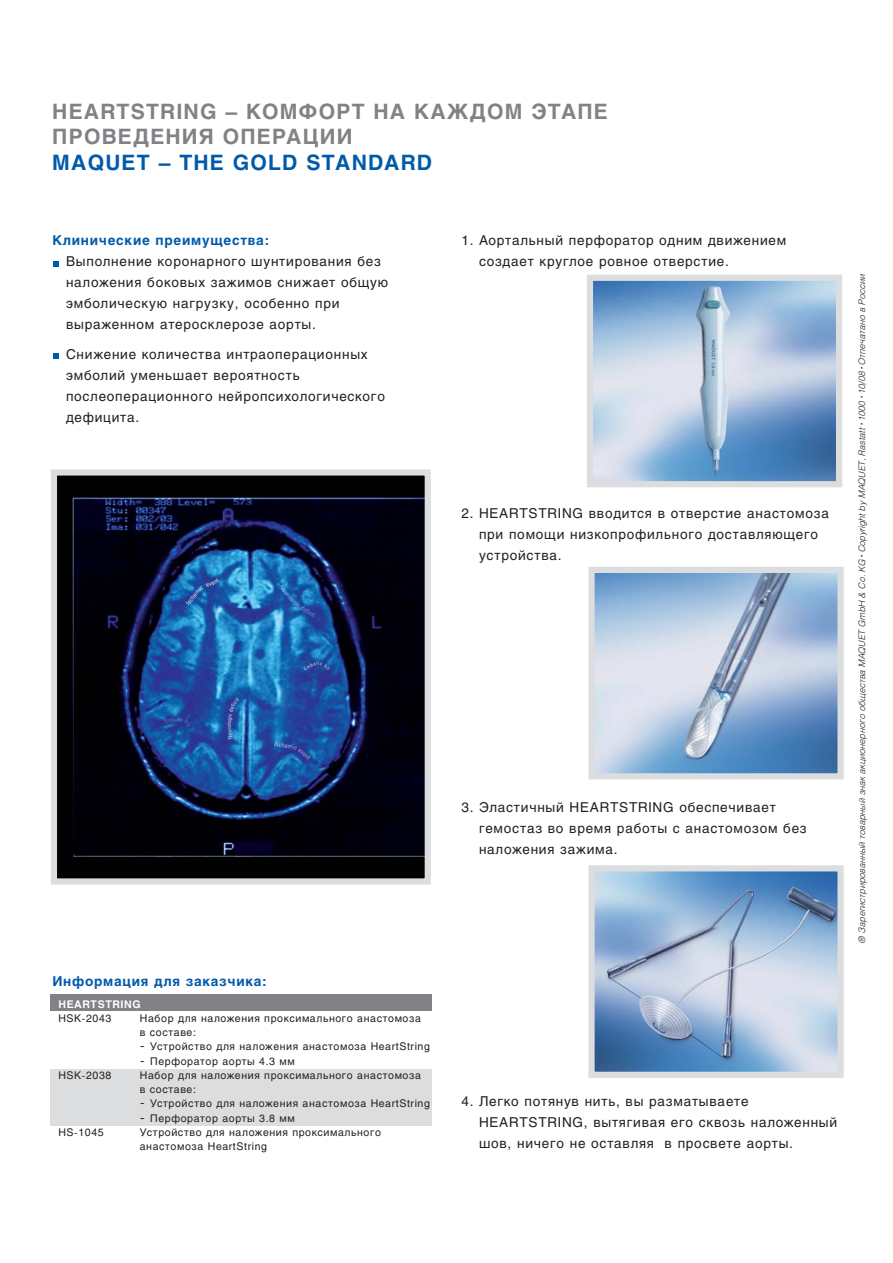
<style>
.page{position:relative;width:893px;height:1263px;background:#fff}
.page>*{position:absolute;margin:0;border:0;box-sizing:border-box;transform-origin:0 0}
.t1{font:700 21px/25.5px "Helios";letter-spacing:.055em;color:#808285}
.t2{font:700 21px "Helios";letter-spacing:.055em;color:#005aaa}
.t3{font:13.5px/21px "Helios";letter-spacing:.055em;color:#231f20}
.t4{font:700 13.5px "Helios";letter-spacing:.055em;color:#005aaa}
.t5{font:10.5px/14.2px "Helios";letter-spacing:.055em;color:#231f20}
.t6{font:700 10.5px "Helios";letter-spacing:.055em;color:#fff}
.t7{font:italic 300 9px "Helios";color:#231f20}
.s1{font-size:13.5px}
</style>
<div class="page">
<svg style="left:54px;top:354px;width:5px;height:5px"></svg>
<svg style="left:54px;top:261px;width:5px;height:5px"></svg>
<div style="left:51px;top:994px;width:381px;height:17px;background:#808285"></div>
<div style="left:51px;top:1069px;width:381px;height:57px;background:#dcddde"></div>
<img style="left:58px;top:476px;width:366px;height:402px">
<div style="left:51px;top:469px;width:380px;height:416px;border:6px solid #dcddde"></div>
<img style="left:594px;top:282px;width:241px;height:198px">
<div style="left:587px;top:275px;width:255px;height:212px;border:6px solid #dcddde"></div>
<img style="left:595px;top:574px;width:241px;height:198px">
<div style="left:588px;top:567px;width:255px;height:212px;border:6px solid #dcddde"></div>
<img style="left:595px;top:872px;width:241px;height:199px">
<div style="left:588px;top:865px;width:255px;height:213px;border:6px solid #dcddde"></div>
<h1 class="t1" style="left:52px;top:101px;width:557px">HEARTSTRING – КОМФОРТ НА КАЖДОМ ЭТАПЕ<br>ПРОВЕДЕНИЯ ОПЕРАЦИИ</h1>
<h1 class="t2" style="left:52px;top:154px;width:381px">MAQUET – THE GOLD STANDARD</h1>
<p class="t4" style="left:52px;top:235px;width:218px">Клинические преимущества:</p>
<p class="t3" style="left:66px;top:252px;width:323px">Выполнение коронарного шунтирования без наложения боковых зажимов снижает общую эмболическую нагрузку, особенно при выраженном атеросклерозе аорты.</p>
<p class="t3" style="left:66px;top:345px;width:320px">Снижение количества интраоперационных эмболий уменьшает вероятность послеоперационного нейропсихологического дефицита.</p>
<p class="t4" style="left:52px;top:976px;width:216px">Информация для заказчика:</p>
<p class="t6" style="left:58px;top:1000px;width:84px">HEARTSTRING</p>
<p class="t5" style="left:58px;top:1012px;width:54px">HSK-2043</p>
<p class="t5" style="left:140px;top:1012px;width:282px">Набор для наложения проксимального анастомоза в составе:</p>
<p class="t5" style="left:140px;top:1040px;width:291px"><span class="s1">-</span> Устройство для наложения анастомоза HeartString</p>
<p class="t5" style="left:140px;top:1055px;width:156px"><span class="s1">-</span> Перфоратор аорты 4.3 мм</p>
<p class="t5" style="left:58px;top:1069px;width:54px">HSK-2038</p>
<p class="t5" style="left:140px;top:1069px;width:282px">Набор для наложения проксимального анастомоза в составе:</p>
<p class="t5" style="left:140px;top:1097px;width:291px"><span class="s1">-</span> Устройство для наложения анастомоза HeartString</p>
<p class="t5" style="left:140px;top:1112px;width:156px"><span class="s1">-</span> Перфоратор аорты 3.8 мм</p>
<p class="t5" style="left:58px;top:1126px;width:47px">HS-1045</p>
<p class="t5" style="left:140px;top:1126px;width:243px">Устройство для наложения проксимального анастомоза HeartString</p>
<p class="t3" style="left:479px;top:231px;width:309px;text-indent:-18px">1. Аортальный перфоратор одним движением создает круглое ровное отверстие.</p>
<p class="t3" style="left:479px;top:504px;width:351px;text-indent:-18px">2. HEARTSTRING вводится в отверстие анастомоза при помощи низкопрофильного доставляющего устройства.</p>
<p class="t3" style="left:479px;top:798px;width:329px;text-indent:-18px">3. Эластичный HEARTSTRING обеспечивает гемостаз во время работы с анастомозом без наложения зажима.</p>
<p class="t7" style="left:858px;top:943px;width:670px;rotate:-90deg">® Зарегистрированный товарный знак акционерного общества MAQUET GmbH &amp; Co. KG <sup>•</sup> Copyright by MAQUET, Rastatt <sup>•</sup> 1000 <sup>•</sup> 10/08 <sup>•</sup> Отпечатано в России</p>
<p class="t3" style="left:479px;top:1092px;width:360px;text-indent:-18px">4. Легко потянув нить, вы разматываете<br>HEARTSTRING, вытягивая его сквозь наложенный шов, ничего не оставляя в просвете аорты.</p>
</div>
